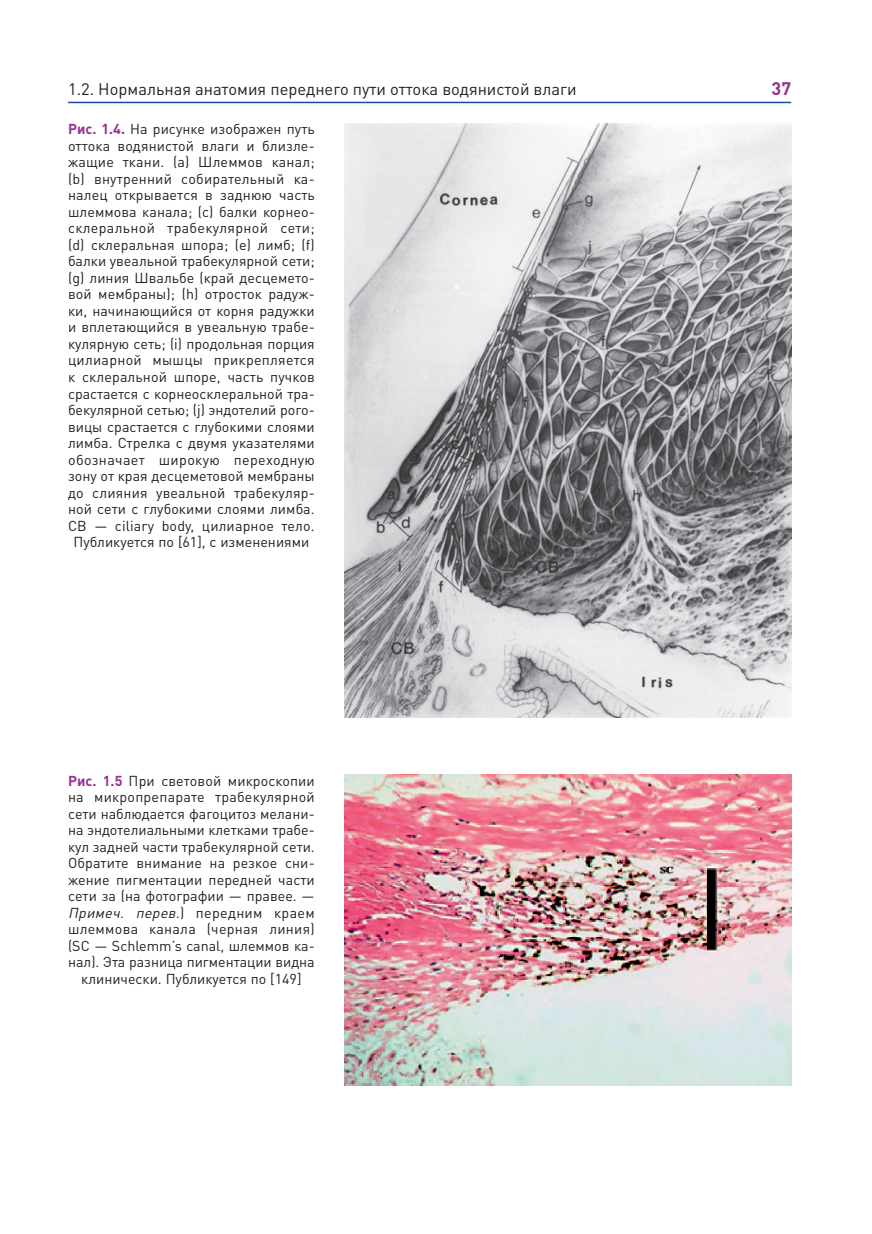
<style>
.page{position:relative;width:872px;height:1234px;background:#fff}
.page>*{position:absolute;margin:0;border:0;box-sizing:border-box;transform-origin:0 0}
.t1{font:700 18px "DIN Pro";color:#963193}
.t2{font:16.5px "DIN Pro";color:#231f20}
.t3{font:14.25px/16.5px "DIN Pro";letter-spacing:.005em;color:#231f20;text-align:center}
.s1{font-weight:700;color:#963193}
.s2{font-style:italic}
</style>
<div class="page">
<hr style="left:68px;top:102px;width:723px;height:1px;background:#1b4ba0">
<img style="left:344px;top:123px;width:447px;height:594px">
<img style="left:344px;top:774px;width:447px;height:311px">
<p class="t2" style="left:68px;top:83px;width:510px">1.2. Нормальная анатомия переднего пути оттока водянистой влаги</p>
<p class="t1" style="left:771px;top:82px;width:21px">37</p>
<p class="t3" style="left:68px;top:122px;width:248px"><span class="s1">Рис. 1.4.</span> На рисунке изображен путь оттока водянистой влаги и близле&shy;жащие ткани. (a) Шлеммов канал; (b) внутренний собирательный ка&shy;налец открывается в заднюю часть шлеммова канала; (c) балки корнео&shy;склеральной трабекулярной сети; (d) склеральная шпора; (e) лимб; (f) балки увеальной трабекулярной сети; (g) линия Швальбе (край десцемето&shy;вой мембраны); (h) отросток радуж&shy;ки, начинающийся от корня радужки и вплетающийся в увеальную трабе&shy;кулярную сеть; (i) продольная порция цилиарной мышцы прикрепляется к склеральной шпоре, часть пучков срастается с корнеосклеральной тра&shy;бекулярной сетью; (j) эндотелий рого&shy;вицы срастается с глубокими слоями лимба. Стрелка с двумя указателями обозначает широкую переходную зону от края десцеметовой мембраны до слияния увеальной трабекуляр&shy;ной сети с глубокими слоями лимба.<br>CB — ciliary body, цилиарное тело.<br>Публикуется по [61], с изменениями</p>
<p class="t3" style="left:68px;top:773px;width:248px"><span class="s1">Рис. 1.5</span> При световой микроскопии на микропрепарате трабекулярной сети наблюдается фагоцитоз мелани&shy;на эндотелиальными клетками трабе&shy;кул задней части трабекулярной сети.<br>Обратите внимание на резкое сни&shy;жение пигментации передней части сети за (на фотографии — правее. — <span class="s2">Примеч. перев.</span>) передним краем шлеммова канала (черная линия) (SC — Schlemm’s canal, шлеммов ка&shy;нал). Эта разница пигментации видна клинически. Публикуется по [149]</p>
</div>
